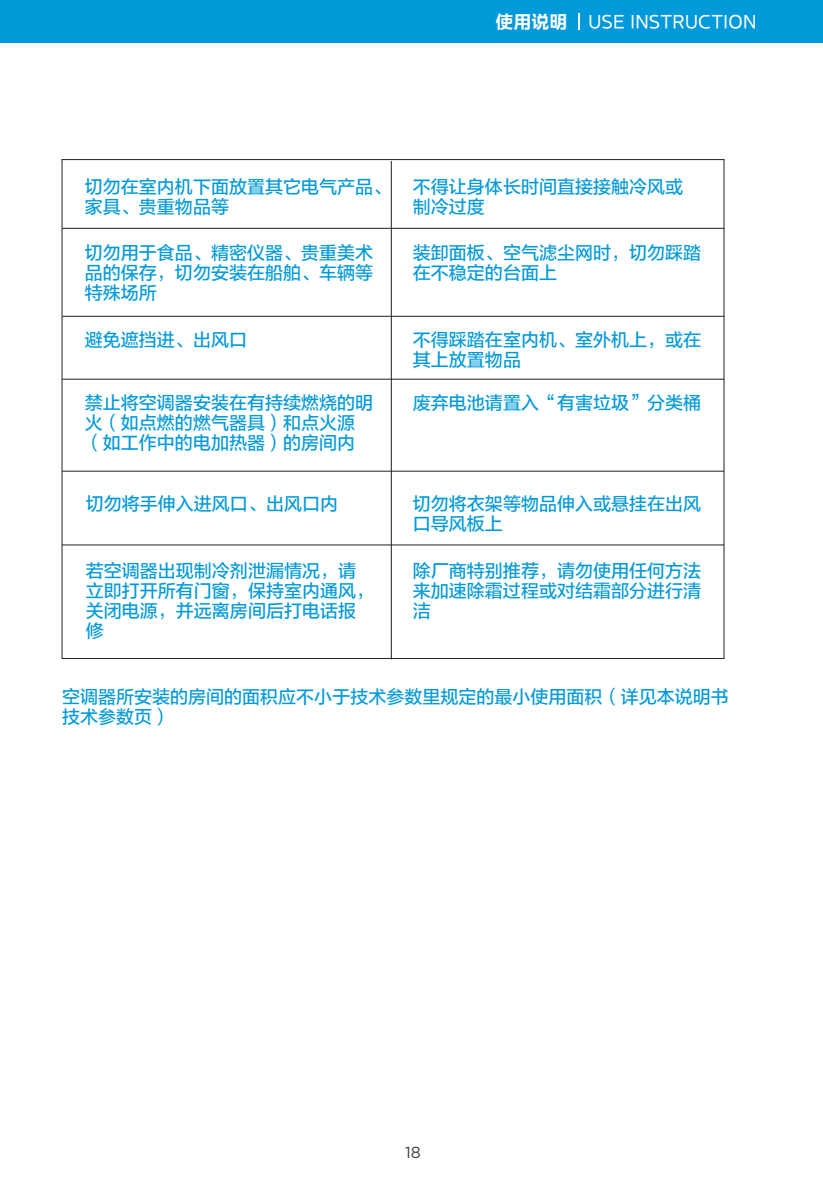
<style>
.page{position:relative;width:823px;height:1191px;background:#fff}
.page>*{position:absolute;margin:0;border:0;box-sizing:border-box;transform-origin:0 0}
.t1{font:18px/20px "FZLTZHUNHJW GB1 0";color:#0099da}
.t2{font:18px "MEIDITYPE";color:#fff}
.t3{font:16px "Gotham";color:#3e3e3f}
.s1{font-weight:700}
</style>
<div class="page">
<hr style="left:62px;top:228px;width:661px;height:1px;background:#231f20">
<hr style="left:62px;top:316px;width:661px;height:1px;background:#231f20">
<hr style="left:62px;top:379px;width:661px;height:1px;background:#231f20">
<hr style="left:62px;top:471px;width:661px;height:1px;background:#231f20">
<hr style="left:62px;top:544px;width:661px;height:1px;background:#231f20">
<hr style="left:391px;top:161px;width:1px;height:498px;background:#231f20">
<div style="left:0;top:0;width:822px;height:43px;background:#0099da"></div>
<p class="t2" style="left:495px;top:12px;width:263px"><span class="s1">使用说明</span> USE INSTRUCTION</p>
<p class="t1" style="left:85px;top:177px;width:307px">切勿在室内机下面放置其它电气产品、家具、贵重物品等</p>
<p class="t1" style="left:412px;top:177px;width:272px">不得让身体长时间直接接触冷风或制冷过度</p>
<p class="t1" style="left:85px;top:243px;width:289px;text-align:justify">切勿用于食品、精密仪器、贵重美术品的保存，切勿安装在船舶、车辆等特殊场所</p>
<p class="t1" style="left:412px;top:243px;width:290px">装卸面板、空气滤尘网时，切勿踩踏在不稳定的台面上</p>
<p class="t1" style="left:85px;top:330px;width:164px">避免遮挡进、出风口</p>
<p class="t1" style="left:412px;top:330px;width:290px">不得踩踏在室内机、室外机上，或在其上放置物品</p>
<p class="t1" style="left:85px;top:393px;width:289px">禁止将空调器安装在有持续燃烧的明火（如点燃的燃气器具）和点火源（如工作中的电加热器）的房间内</p>
<p class="t1" style="left:412px;top:393px;width:290px">废弃电池请置入“有害垃圾”分类桶</p>
<p class="t1" style="left:86px;top:494px;width:253px">切勿将手伸入进风口、出风口内</p>
<p class="t1" style="left:412px;top:494px;width:290px">切勿将衣架等物品伸入或悬挂在出风口导风板上</p>
<p class="t1" style="left:86px;top:561px;width:289px">若空调器出现制冷剂泄漏情况，请立即打开所有门窗，保持室内通风，关闭电源，并远离房间后打电话报修</p>
<p class="t1" style="left:412px;top:561px;width:289px;text-align:justify">除厂商特别推荐，请勿使用任何方法来加速除霜过程或对结霜部分进行清洁</p>
<p class="t1" style="left:62px;top:687px;width:668px">空调器所安装的房间的面积应不小于技术参数里规定的最小使用面积（详见本说明书技术参数页）</p>
<p class="t3" style="left:405px;top:1143px;width:17px">18</p>
</div>
